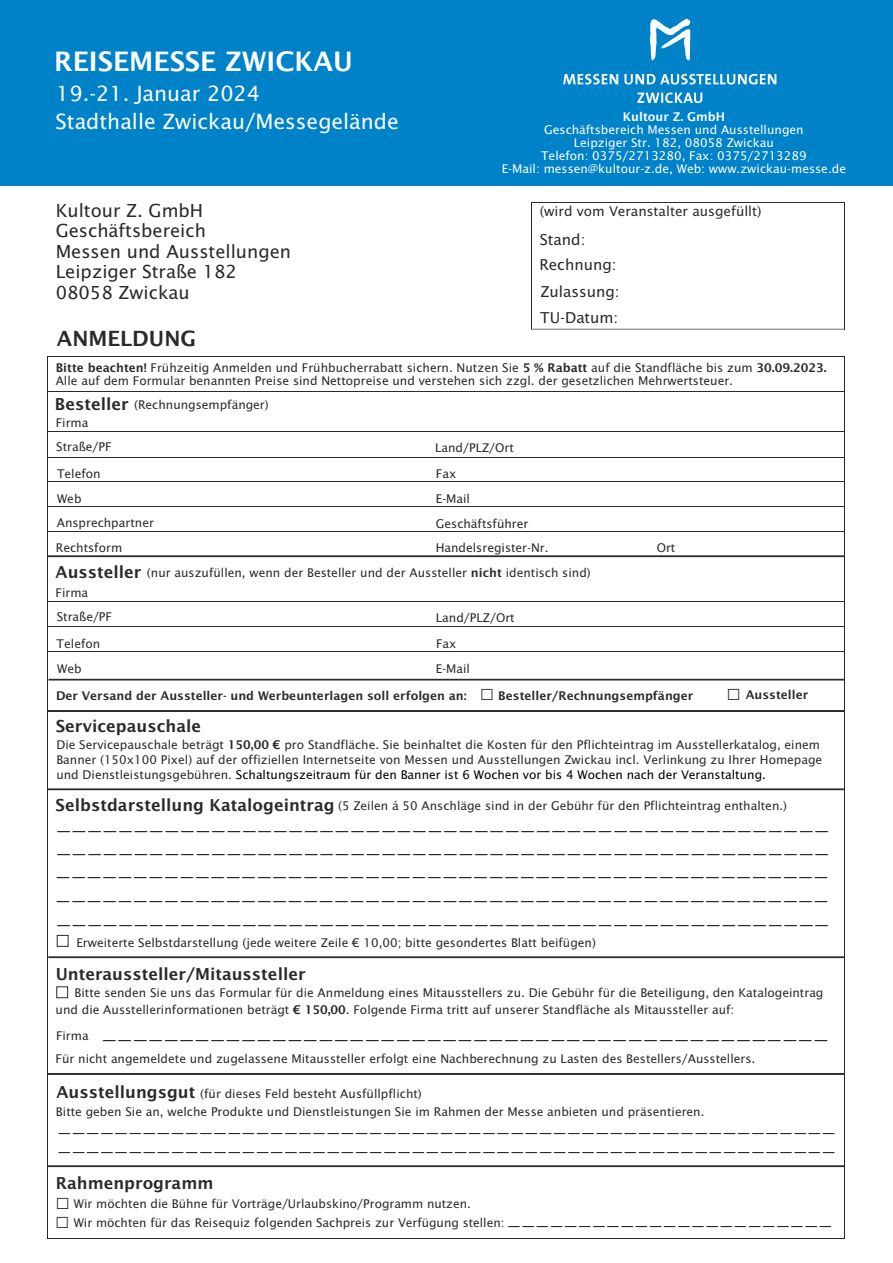
<style>
.page{position:relative;width:893px;height:1263px;background:#fff}
.page>*{position:absolute;margin:0;border:0;box-sizing:border-box;transform-origin:0 0}
.t1{font:600 26.85px "Lucida Sans";color:#fefefe}
.t2{font:24px/19px "Arial";color:#2b2a29}
.t3{font:21px/27.8px "Lucida Sans";color:#fefefe}
.t4{font:600 21px "Lucida Sans";color:#2b2a29}
.t5{font:18px/20.5px "Lucida Sans";color:#2b2a29}
.t6{font:16.5px/23.7px "Lucida Sans";color:#2b2a29;text-align:justify;scale:1.87 1}
.t7{font:600 16.5px "Lucida Sans";color:#2b2a29}
.t8{font:15.15px/19.2px "Lucida Sans";color:#2b2a29;scale:1.87 1}
.t9{font:15px/26.1px "Lucida Sans";color:#2b2a29}
.t10{font:13.5px "Lucida Sans";color:#2b2a29}
.t11{font:12px/15px "Lucida Sans";color:#2b2a29}
.t12{font:12px/13px "Lucida Sans";color:#fefefe;text-align:center}
.t13{font:600 12px "Lucida Sans";color:#2b2a29}
.t14{font:600 12px "Lucida Sans";color:#fefefe}
.s1{font-weight:600}
.s2{font-weight:600;font-size:16.5px}
.s3{font-family:"Arial";font-weight:400;font-size:24px}
.s4{color:#000}
</style>
<div class="page">
<div style="left:0;top:0;width:893px;height:185px;background:#0082c9"></div>
<hr style="left:531px;top:202px;width:314px;height:1px;background:#2b2a29">
<hr style="left:531px;top:202px;width:1px;height:127px;background:#2b2a29">
<hr style="left:844px;top:202px;width:1px;height:127px;background:#2b2a29">
<svg style="left:531px;top:329px;width:313px;height:1px"></svg>
<hr style="left:48px;top:356px;width:796px;height:1px;background:#2b2a29">
<hr style="left:844px;top:356px;width:1px;height:882px;background:#2b2a29">
<hr style="left:48px;top:356px;width:1px;height:883px;background:#2b2a29">
<hr style="left:48px;top:431px;width:796px;height:1px;background:#2b2a29">
<hr style="left:48px;top:457px;width:796px;height:1px;background:#2b2a29">
<hr style="left:48px;top:481px;width:796px;height:1px;background:#2b2a29">
<hr style="left:48px;top:506px;width:796px;height:1px;background:#2b2a29">
<hr style="left:48px;top:531px;width:796px;height:1px;background:#2b2a29">
<div style="left:48px;top:555px;width:796px;height:2px;background:#2b2a29;border:1px solid #2b2a29"></div>
<hr style="left:48px;top:601px;width:796px;height:1px;background:#2b2a29">
<hr style="left:48px;top:626px;width:796px;height:1px;background:#2b2a29">
<hr style="left:48px;top:651px;width:796px;height:1px;background:#2b2a29">
<hr style="left:49px;top:679px;width:795px;height:1px;background:#2b2a29">
<div style="left:48px;top:956px;width:796px;height:2px;background:#2b2a29;border:1px solid #2b2a29"></div>
<div style="left:57px;top:935px;width:12px;height:12px;border:1px solid #2b2a29"></div>
<div style="left:48px;top:1073px;width:796px;height:2px;background:#2b2a29;border:1px solid #2b2a29"></div>
<hr style="left:48px;top:1238px;width:796px;height:1px;background:#2b2a29">
<hr style="left:48px;top:391px;width:796px;height:1px;background:#2b2a29">
<svg style="left:563px;top:74px;width:213px;height:11px"></svg>
<svg style="left:637px;top:93px;width:65px;height:10px"></svg>
<svg style="left:650px;top:19px;width:40px;height:42px"></svg>
<div style="left:48px;top:1165px;width:796px;height:2px;background:#2b2a29;border:1px solid #2b2a29"></div>
<hr style="left:48px;top:710px;width:796px;height:2px;background:#2b2a29">
<div style="left:48px;top:788px;width:796px;height:2px;background:#2b2a29;border:1px solid #2b2a29"></div>
<div style="left:56px;top:986px;width:12px;height:12px;border:1px solid #2b2a29"></div>
<h1 class="t1" style="left:54px;top:50px;width:300px">REISEMESSE ZWICKAU</h1>
<h3 class="t3" style="left:55px;top:82px;width:345px">19.-21. Januar 2024<br>Stadthalle Zwickau/Messegelände</h3>
<p class="t14" style="left:623px;top:111px;width:104px">Kultour Z. GmbH</p>
<p class="t12" style="left:502px;top:124px;width:346px">Geschäftsbereich Messen und Ausstellungen<br>Leipziger Str. 182, 08058 Zwickau<br>Telefon: 0375/2713280, Fax: 0375/2713289<br>E-Mail: messen@kultour-z.de, Web: www.zwickau-messe.de</p>
<h3 class="t5" style="left:56px;top:201px;width:237px">Kultour Z. GmbH<br>Geschäftsbereich<br>Messen und Ausstellungen<br>Leipziger Straße 182<br>08058 Zwickau</h3>
<p class="t10" style="left:540px;top:206px;width:223px">(wird vom Veranstalter ausgefüllt)</p>
<p class="t9" style="left:539px;top:227px;width:82px">Stand:<br>Rechnung:<br>Zulassung:<br>TU-Datum:</p>
<h3 class="t4" style="left:57px;top:329px;width:141px">ANMELDUNG</h3>
<p class="t11" style="left:56px;top:361px;width:772px;line-height:13.6px"><span class="s1">Bitte beachten!</span> Frühzeitig Anmelden und Frühbucherrabatt sichern. Nutzen Sie <span class="s1">5 % Rabatt</span> auf die Standfläche bis zum <span class="s1">30.09.2023.<br></span>Alle auf dem Formular benannten Preise sind Nettopreise und verstehen sich zzgl. der gesetzlichen Mehrwertsteuer.</p>
<p class="t11" style="left:55px;top:398px;width:215px"><span class="s2">Besteller</span> (Rechnungsempfänger)</p>
<p class="t11" style="left:56px;top:411px;width:57px;line-height:24.5px">Firma<br>Straße/PF</p>
<p class="t11" style="left:435px;top:441px;width:80px">Land/PLZ/Ort</p>
<p class="t11" style="left:57px;top:467px;width:45px">Telefon</p>
<p class="t11" style="left:436px;top:467px;width:22px">Fax</p>
<p class="t11" style="left:57px;top:492px;width:26px">Web</p>
<p class="t11" style="left:436px;top:493px;width:36px">E-Mail</p>
<p class="t11" style="left:57px;top:516px;width:99px">Ansprechpartner</p>
<p class="t11" style="left:436px;top:517px;width:94px">Geschäftsführer</p>
<p class="t11" style="left:56px;top:541px;width:68px">Rechtsform</p>
<p class="t11" style="left:436px;top:541px;width:114px">Handelsregister-Nr.</p>
<p class="t11" style="left:657px;top:541px;width:20px">Ort</p>
<p class="t11" style="left:56px;top:566px;width:537px"><span class="s2">Aussteller</span> (nur auszufüllen, wenn der Besteller und der Aussteller <span class="s1">nicht</span> identisch sind)</p>
<p class="t11" style="left:56px;top:581px;width:58px;line-height:24.8px">Firma<br>Straße/PF</p>
<p class="t11" style="left:436px;top:611px;width:80px">Land/PLZ/Ort</p>
<p class="t11" style="left:57px;top:637px;width:45px">Telefon</p>
<p class="t11" style="left:436px;top:637px;width:22px">Fax</p>
<p class="t11" style="left:57px;top:662px;width:26px">Web</p>
<p class="t11" style="left:436px;top:662px;width:36px">E-Mail</p>
<p class="t13" style="left:56px;top:690px;width:639px">Der Versand der Aussteller- und Werbeunterlagen soll erfolgen an: <span class="s3">□</span> Besteller/Rechnungsempfänger</p>
<p class="t13" style="left:726px;top:690px;width:83px"><span class="s3">□</span> Aussteller</p>
<h3 class="t7" style="left:56px;top:719px;width:147px">Servicepauschale</h3>
<p class="t11" style="left:56px;top:738px;width:767px">Die Servicepauschale beträgt <span class="s1">150,00 €</span> pro Standfläche. Sie beinhaltet die Kosten für den Pflichteintrag im Ausstellerkatalog, einem<br>Banner (150x100 Pixel) auf der offiziellen Internetseite von Messen und Ausstellungen Zwickau incl. Verlinkung zu Ihrer Homepage und Dienstleistungsgebühren. <span class="s4">Schaltungszeitraum für den Banner ist 6 Wochen vor bis 4 Wochen nach der Veranstaltung.</span></p>
<h3 class="t7" style="left:56px;top:799px;width:281px">Selbstdarstellung Katalogeintrag</h3>
<p class="t11" style="left:338px;top:799px;width:451px">(5 Zeilen á 50 Anschläge sind in der Gebühr für den Pflichteintrag enthalten.)</p>
<h3 class="t6" style="left:56px;top:814px;width:415px">__________________________________________________</h3>
<p class="t6" style="left:56px;top:837px;width:415px">__________________________________________________ __________________________________________________ __________________________________________________ __________________________________________________</p>
<p class="t11" style="left:76px;top:936px;width:521px">Erweiterte Selbstdarstellung (jede weitere Zeile € 10,00; bitte gesondertes Blatt beifügen)</p>
<h3 class="t7" style="left:56px;top:967px;width:251px">Unteraussteller/Mitaussteller</h3>
<p class="t11" style="left:56px;top:986px;width:769px;line-height:16.5px;text-indent:19px">Bitte senden Sie uns das Formular für die Anmeldung eines Mitausstellers zu. Die Gebühr für die Beteiligung, den Katalogeintrag und die Ausstellerinformationen beträgt <span class="s1">€ 150,00</span>. Folgende Firma tritt auf unserer Standfläche als Mitaussteller auf:</p>
<p class="t11" style="left:56px;top:1025px;width:701px;line-height:23.5px">Firma<br>Für nicht angemeldete und zugelassene Mitaussteller erfolgt eine Nachberechnung zu Lasten des Bestellers/Ausstellers.</p>
<h3 class="t6" style="left:102px;top:1024px;width:390px">_______________________________________________</h3>
<p class="t11" style="left:56px;top:1085px;width:650px;line-height:18px"><span class="s2">Ausstellungsgut</span> (für dieses Feld besteht Ausfüllpflicht)<br>Bitte geben Sie an, welche Produkte und Dienstleistungen Sie im Rahmen der Messe anbieten und präsentieren.</p>
<p class="t8" style="left:58px;top:1119px;width:418px">_______________________________________________________ _______________________________________________________</p>
<h3 class="t7" style="left:56px;top:1176px;width:159px">Rahmenprogramm</h3>
<p class="t11" style="left:74px;top:1216px;width:432px">Wir möchten für das Reisequiz folgenden Sachpreis zur Verfügung stellen:</p>
<h2 class="t2" style="left:55px;top:1193px;width:16px">□ □</h2>
<p class="t11" style="left:74px;top:1197px;width:398px">Wir möchten die Bühne für Vorträge/Urlaubskino/Programm nutzen.</p>
<p class="t8" style="left:507px;top:1212px;width:176px">_______________________</p>
</div>
